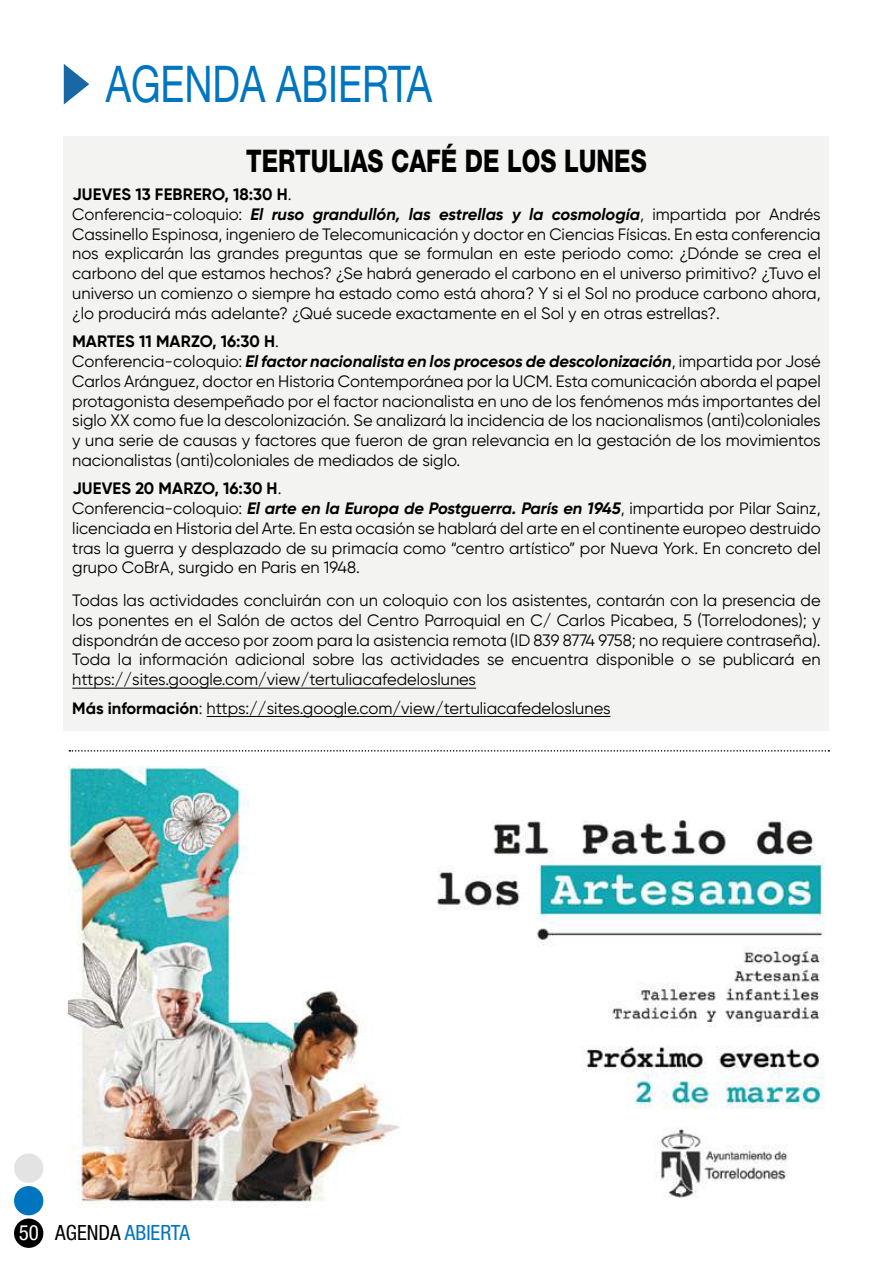
<style>
.page{position:relative;width:893px;height:1263px;background:#fff}
.page>*{position:absolute;margin:0;border:0;box-sizing:border-box;transform-origin:0 0}
.t1{font:50.7px "Helvetica Neue LT Std";color:#0075bf;scale:.77 1}
.t2{font:800 31.2px "Helvetica Neue LT Std";color:#000;scale:.77 1}
.t3{font:condensed 21px "Helvetica Neue LT Std";color:#0075bf}
.t4{font:condensed 21px "Helvetica Neue LT Std";color:#fff}
.t5{font:16.5px/19.8px "Gilroy";color:#000}
.s1{font-weight:700}
.s2{font-weight:700;font-style:italic}
.s3{color:#000}
</style>
<div class="page">
<div style="left:14px;top:1153px;width:29px;height:30px;background:#e3e3e3;border-radius:50%"></div>
<div style="left:14px;top:1186px;width:29px;height:29px;background:#0075bf;border-radius:50%"></div>
<div style="left:14px;top:1218px;width:29px;height:30px;background:#000;border-radius:50%"></div>
<svg style="left:64px;top:64px;width:25px;height:41px"></svg>
<div style="left:64px;top:136px;width:765px;height:594px;background:#f3f3f1"></div>
<hr style="left:72px;top:688px;width:404px;height:1px;background:#000">
<hr style="left:207px;top:716px;width:403px;height:1px;background:#000">
<img style="left:68px;top:767px;width:757px;height:440px">
<svg style="left:69px;top:750px;width:760px;height:2px"></svg>
<h1 class="t1" style="left:106px;top:54px;width:425px">AGENDA ABIERTA</h1>
<h2 class="t2" style="left:246px;top:142px;width:522px">TERTULIAS CAFÉ DE LOS LUNES</h2>
<p class="t5" style="left:72px;top:184px;width:750px"><span class="s1">JUEVES 13 FEBRERO, 18:30 H</span>.<br>Conferencia-coloquio: <span class="s2">El ruso grandullón, las estrellas y la cosmología</span>, impartida por Andrés Cassinello Espinosa, ingeniero de Telecomunicación y doctor en Ciencias Físicas. En esta conferencia nos explicarán las grandes preguntas que se formulan en este periodo como: ¿Dónde se crea el carbono del que estamos hechos? ¿Se habrá generado el carbono en el universo primitivo? ¿Tuvo el universo un comienzo o siempre ha estado como está ahora? Y si el Sol no produce carbono ahora, ¿lo producirá más adelante? ¿Qué sucede exactamente en el Sol y en otras estrellas?.</p>
<p class="t5" style="left:72px;top:331px;width:750px"><span class="s1">MARTES 11 MARZO, 16:30 H</span>.<br>Conferencia-coloquio: <span class="s2">El factor nacionalista en los procesos de descolonización</span>, impartida por José Carlos Aránguez, doctor en Historia Contemporánea por la UCM. Esta comunicación aborda el papel protagonista desempeñado por el factor nacionalista en uno de los fenómenos más importantes del siglo XX como fue la descolonización. Se analizará la incidencia de los nacionalismos (anti)coloniales y una serie de causas y factores que fueron de gran relevancia en la gestación de los movimientos nacionalistas (anti)coloniales de mediados de siglo.</p>
<p class="t5" style="left:72px;top:478px;width:750px"><span class="s1">JUEVES 20 MARZO, 16:30 H</span>.<br>Conferencia-coloquio: <span class="s2">El arte en la Europa de Postguerra. París en 1945</span>, impartida por Pilar Sainz, licenciada en Historia del Arte. En esta ocasión se hablará del arte en el continente europeo destruido tras la guerra y desplazado de su primacía como “centro artístico” por Nueva York. En concreto del grupo CoBrA, surgido en Paris en 1948.</p>
<p class="t5" style="left:72px;top:590px;width:750px;text-align:justify">Todas las actividades concluirán con un coloquio con los asistentes, contarán con la presencia de los ponentes en el Salón de actos del Centro Parroquial en C/ Carlos Picabea, 5 (Torrelodones); y dispondrán de acceso por zoom para la asistencia remota (ID 839 8774 9758; no requiere contraseña).<br>Toda la información adicional sobre las actividades se encuentra disponible o se publicará en https://sites.google.com/view/tertuliacafedeloslunes</p>
<p class="t5" style="left:72px;top:698px;width:540px"><span class="s1">Más información</span>: https://sites.google.com/view/tertuliacafedeloslunes</p>
<p class="t4" style="left:19px;top:1221px;width:22px">50</p>
<p class="t3" style="left:55px;top:1221px;width:136px"><span class="s3">AGENDA</span> ABIERTA</p>
</div>
